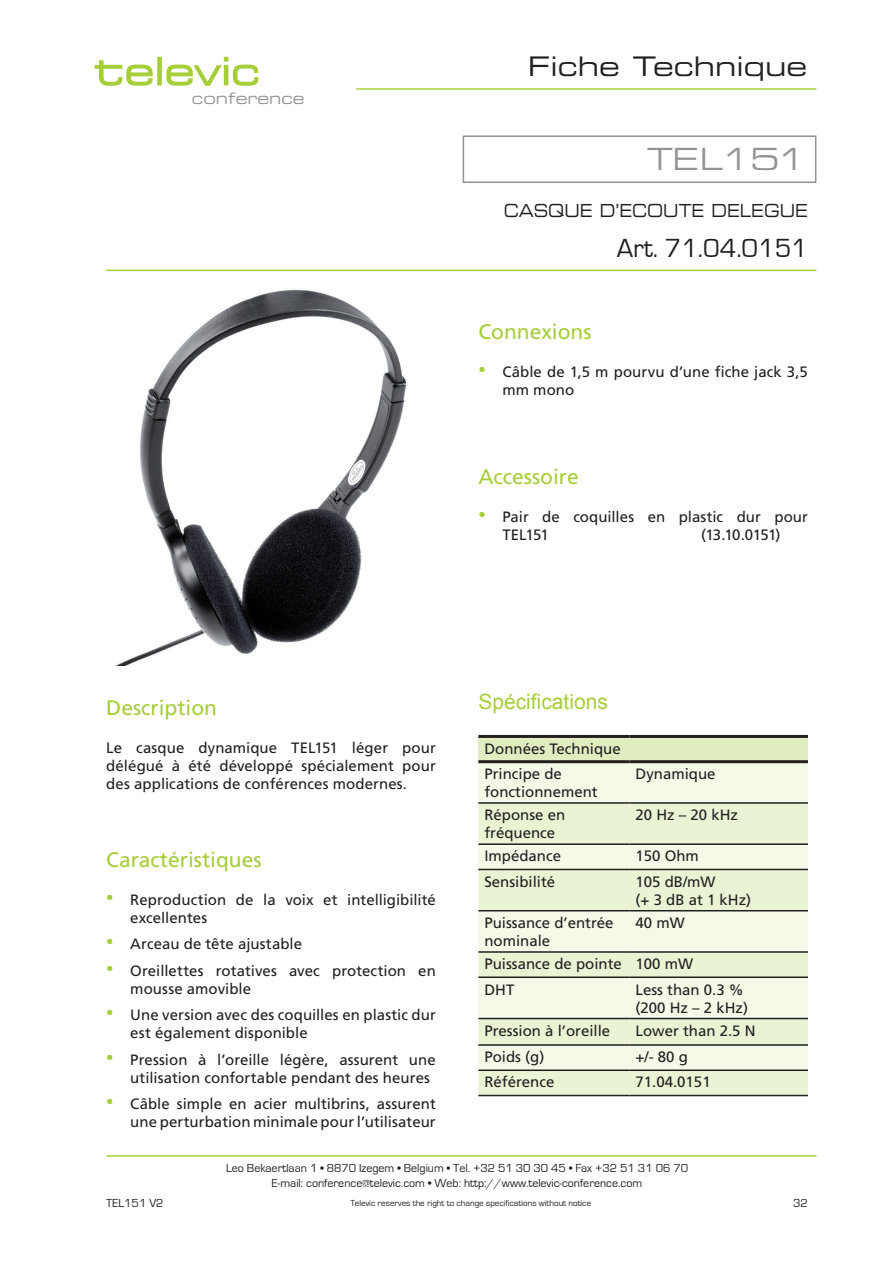
<style>
.page{position:relative;width:893px;height:1263px;background:#fff}
.page>*{position:absolute;margin:0;border:0;box-sizing:border-box;transform-origin:0 0}
.t1{font:33px "Eurostile Extended Roman DTC";color:#919396}
.t2{font:27px "Eurostile";color:#231f20}
.t3{font:27px "Eurostile LT Extended Two";color:#231f20}
.t4{font:21px "Frutiger LT";color:#a6ce39}
.t5{font:21px "Arial";color:#a6ce39}
.t6{font:18px "Eurostile LT Extended Two";color:#231f20;scale:.82 1}
.t7{font:15.9px "Eurostile LT Extended Two";color:#939598}
.t8{font:15px/18px "Frutiger LT";color:#231f20}
.t9{font:12px/14.4px "Eurostile";color:#231f20;text-align:center}
.t10{font:9px "Eurostile";color:#231f20}
.s1{font-family:"Arial";font-size:21px;color:#a6ce39}
</style>
<div class="page">
<svg style="left:95px;top:57px;width:164px;height:29px"></svg>
<hr style="left:356px;top:88px;width:460px;height:2px;background:#a6ce39">
<hr style="left:106px;top:270px;width:710px;height:1px;background:#a6ce39">
<hr style="left:106px;top:1155px;width:710px;height:2px;background:#a6ce39">
<img style="left:117px;top:289px;width:290px;height:376px">
<svg style="left:462px;top:135px;width:355px;height:48px"></svg>
<div style="left:478px;top:736px;width:330px;height:26px;background:#e1edc1"></div>
<div style="left:478px;top:763px;width:330px;height:39px;background:#f4f9e8"></div>
<svg style="left:478px;top:804px;width:330px;height:291px;background:#edf4dc"></svg>
<hr style="left:478px;top:802px;width:152px;height:2px;background:#231f20">
<hr style="left:630px;top:802px;width:178px;height:2px;background:#231f20">
<hr style="left:478px;top:843px;width:152px;height:2px;background:#231f20">
<hr style="left:630px;top:843px;width:178px;height:2px;background:#231f20">
<hr style="left:478px;top:869px;width:152px;height:1px;background:#231f20">
<hr style="left:630px;top:869px;width:178px;height:1px;background:#231f20">
<hr style="left:478px;top:910px;width:152px;height:1px;background:#231f20">
<hr style="left:630px;top:910px;width:178px;height:1px;background:#231f20">
<hr style="left:478px;top:951px;width:152px;height:2px;background:#231f20">
<hr style="left:630px;top:951px;width:178px;height:2px;background:#231f20">
<hr style="left:478px;top:976px;width:152px;height:2px;background:#231f20">
<hr style="left:630px;top:976px;width:178px;height:2px;background:#231f20">
<hr style="left:478px;top:1018px;width:152px;height:1px;background:#231f20">
<hr style="left:630px;top:1018px;width:178px;height:1px;background:#231f20">
<hr style="left:478px;top:1044px;width:152px;height:2px;background:#231f20">
<hr style="left:630px;top:1044px;width:178px;height:2px;background:#231f20">
<hr style="left:478px;top:1069px;width:152px;height:2px;background:#231f20">
<hr style="left:630px;top:1069px;width:178px;height:2px;background:#231f20">
<hr style="left:478px;top:1095px;width:152px;height:1px;background:#231f20">
<hr style="left:630px;top:1095px;width:178px;height:1px;background:#231f20">
<hr style="left:478px;top:735px;width:152px;height:3px;background:#231f20">
<hr style="left:630px;top:735px;width:178px;height:3px;background:#231f20">
<hr style="left:478px;top:760px;width:152px;height:3px;background:#231f20">
<hr style="left:630px;top:760px;width:178px;height:3px;background:#231f20">
<p class="t7" style="left:192px;top:87px;width:114px">conference</p>
<h2 class="t3" style="left:528px;top:48px;width:281px">Fiche Technique</h2>
<h1 class="t1" style="left:648px;top:142px;width:160px">TEL151</h1>
<p class="t6" style="left:504px;top:199px;width:372px">CASQUE D’ECOUTE DELEGUE</p>
<h2 class="t2" style="left:617px;top:233px;width:192px">Art. 71.04.0151</h2>
<h3 class="t4" style="left:478px;top:320px;width:115px">Connexions</h3>
<p class="t8" style="left:502px;top:363px;width:307px;text-indent:-24px"><span class="s1">•</span> Câble de 1,5 m pourvu d’une fiche jack 3,5 mm mono</p>
<h3 class="t4" style="left:478px;top:464px;width:102px">Accessoire</h3>
<p class="t8" style="left:502px;top:508px;width:307px;text-indent:-24px"><span class="s1">•</span> Pair de coquilles en plastic dur pour<br>TEL151</p>
<p class="t8" style="left:701px;top:526px;width:81px">(13.10.0151)</p>
<h3 class="t4" style="left:106px;top:695px;width:112px">Description</h3>
<h3 class="t5" style="left:478px;top:687px;width:131px">Spécifications</h3>
<p class="t8" style="left:106px;top:738px;width:331px;text-align:justify">Le casque dynamique TEL151 léger pour délégué à été développé spécialement pour des applications de conférences modernes.</p>
<p class="t8" style="left:484px;top:736px;width:138px;line-height:25.2px">Données Technique<br>Principe de</p>
<p class="t8" style="left:484px;top:783px;width:115px">fonctionnement</p>
<p class="t8" style="left:636px;top:765px;width:82px">Dynamique</p>
<h3 class="t4" style="left:106px;top:847px;width:157px">Caractéristiques</h3>
<p class="t8" style="left:130px;top:890px;width:307px;text-indent:-24px"><span class="s1">•</span> Reproduction de la voix et intelligibilité excellentes</p>
<p class="t8" style="left:106px;top:935px;width:197px"><span class="s1">•</span> Arceau de tête ajustable</p>
<p class="t8" style="left:130px;top:961px;width:307px;text-indent:-24px"><span class="s1">•</span> Oreillettes rotatives avec protection en mousse amovible</p>
<p class="t8" style="left:130px;top:1006px;width:307px;text-indent:-24px"><span class="s1">•</span> Une version avec des coquilles en plastic dur est également disponible</p>
<p class="t8" style="left:130px;top:1050px;width:307px;text-indent:-24px"><span class="s1">•</span> Pression à l’oreille légère, assurent une utilisation confortable pendant des heures</p>
<p class="t8" style="left:106px;top:1095px;width:331px;text-align:right"><span class="s1">•</span> Câble simple en acier multibrins, assurent une perturbation minimale pour l’utilisateur</p>
<p class="t8" style="left:484px;top:806px;width:82px">Réponse en fréquence</p>
<p class="t8" style="left:636px;top:806px;width:104px">20 Hz – 20 kHz</p>
<p class="t8" style="left:484px;top:847px;width:78px">Impédance</p>
<p class="t8" style="left:636px;top:847px;width:65px">150 Ohm</p>
<p class="t8" style="left:484px;top:872px;width:72px">Sensibilité</p>
<p class="t8" style="left:636px;top:872px;width:117px">105 dB/mW<br>(+ 3 dB at 1 kHz)</p>
<p class="t8" style="left:484px;top:914px;width:131px">Puissance d’entrée nominale</p>
<p class="t8" style="left:636px;top:914px;width:51px">40 mW</p>
<p class="t8" style="left:484px;top:951px;width:210px;line-height:25.2px">Puissance de pointe 100 mW<br>DHT</p>
<p class="t8" style="left:636px;top:980px;width:114px">Less than 0.3 % (200 Hz – 2 kHz)</p>
<p class="t8" style="left:484px;top:1021px;width:127px">Pression à l’oreille</p>
<p class="t8" style="left:636px;top:1021px;width:122px">Lower than 2.5 N</p>
<p class="t8" style="left:484px;top:1048px;width:61px">Poids (g)</p>
<p class="t8" style="left:636px;top:1048px;width:54px">+/- 80 g</p>
<p class="t8" style="left:484px;top:1073px;width:72px">Référence</p>
<p class="t8" style="left:636px;top:1073px;width:77px">71.04.0151</p>
<p class="t9" style="left:226px;top:1161px;width:464px">Leo Bekaertlaan 1 • 8870 Izegem • Belgium • Tel. +32 51 30 30 45 • Fax +32 51 31 06 70<br>E-mail: conference@televic.com • Web: http://www.televic-conference.com</p>
<p class="t9" style="left:106px;top:1196px;width:59px">TEL151 V2</p>
<p class="t10" style="left:350px;top:1198px;width:242px">Televic reserves the right to change specifications without notice</p>
<p class="t9" style="left:793px;top:1196px;width:16px">32</p>
</div>
